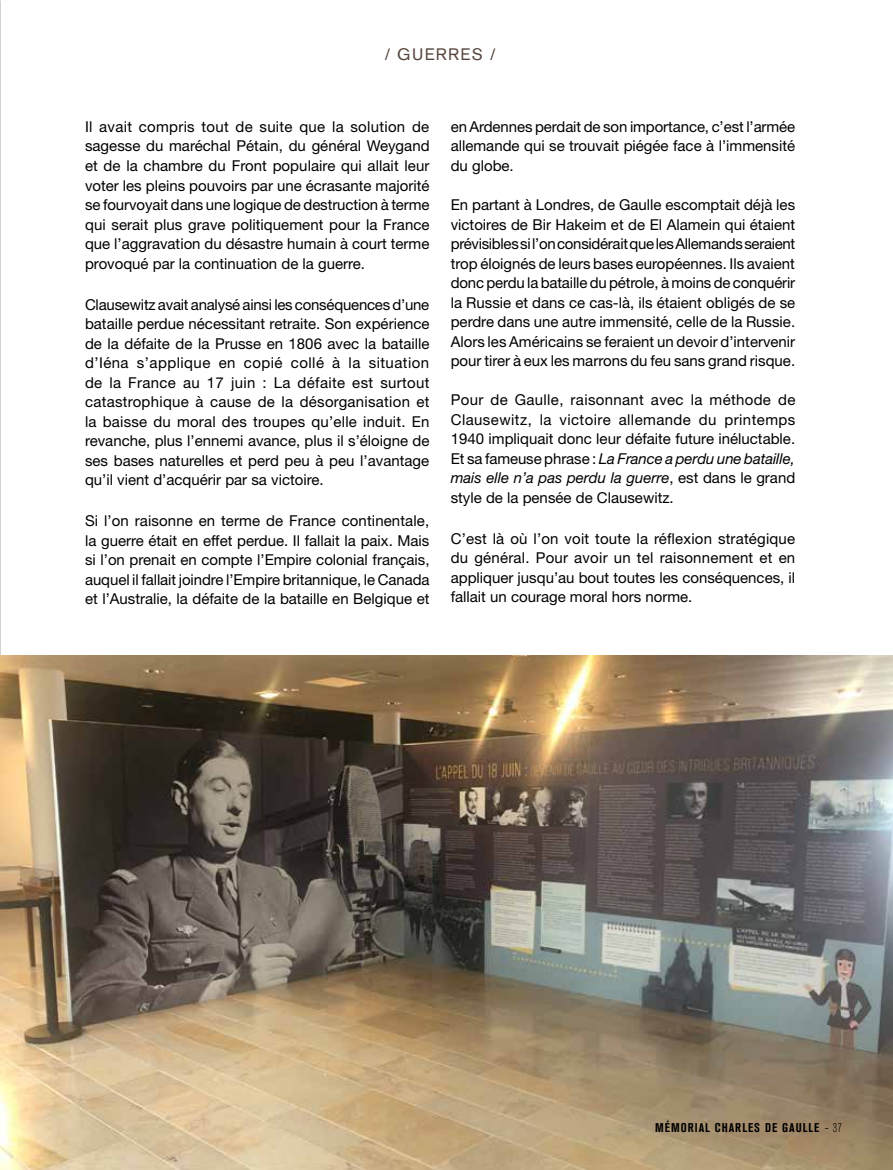
<style>
.page{position:relative;width:893px;height:1170px;background:#fff}
.page>*{position:absolute;margin:0;border:0;box-sizing:border-box;transform-origin:0 0}
.t1{font:16.5px "Akzidenz Grotesk BQ";letter-spacing:.08em;color:#56453d}
.t2{font:15px/19.5px "Helvetica Neue LT Std";color:#000;text-align:justify}
.t3{font:700 condensed 12.6px "Akzidenz Grotesk BQ";letter-spacing:.08em;color:#000}
.s1{font-style:italic}
.s2{font-family:"Helvetica Neue LT Std";font-weight:300;font-stretch:normal}
.s3{font-weight:300}
.s4{font-weight:400}
</style>
<div class="page">
<img style="left:0;top:655px;width:893px;height:514px">
<p class="t1" style="left:385px;top:44px;width:112px">/ GUERRES /</p>
<p class="t2" style="left:85px;top:117px;width:346px">Il avait compris tout de suite que la solution de sagesse du maréchal Pétain, du général Weygand et de la chambre du Front populaire qui allait leur voter les pleins pouvoirs par une écrasante majorité se fourvoyait dans une logique de destruction à terme qui serait plus grave politiquement pour la France que l’aggravation du désastre humain à court terme provoqué par la continuation de la guerre.</p>
<p class="t2" style="left:85px;top:294px;width:346px">Clausewitz avait analysé ainsi les conséquences d’une bataille perdue nécessitant retraite. Son expérience de la défaite de la Prusse en 1806 avec la bataille d’Iéna s’applique en copié collé à la situation de la France au 17 juin : La défaite est surtout catastrophique à cause de la désorganisation et la baisse du moral des troupes qu’elle induit. En revanche, plus l’ennemi avance, plus il s’éloigne de ses bases naturelles et perd peu à peu l’avantage qu’il vient d’acquérir par sa victoire.</p>
<p class="t2" style="left:85px;top:511px;width:346px">Si l’on raisonne en terme de France continentale, la guerre était en effet perdue. Il fallait la paix. Mais si l’on prenait en compte l’Empire colonial français, auquel il fallait joindre l’Empire britannique, le Canada et l’Australie, la défaite de la bataille en Belgique et</p>
<p class="t2" style="left:451px;top:117px;width:346px">en Ardennes perdait de son importance, c’est l’armée allemande qui se trouvait piégée face à l’immensité du globe.</p>
<p class="t2" style="left:451px;top:195px;width:346px">En partant à Londres, de Gaulle escomptait déjà les victoires de Bir Hakeim et de El Alamein qui étaient prévisibles si l’on considérait que les Allemands seraient trop éloignés de leurs bases européennes. Ils avaient donc perdu la bataille du pétrole, à moins de conquérir la Russie et dans ce cas-là, ils étaient obligés de se perdre dans une autre immensité, celle de la Russie.<br>Alors les Américains se feraient un devoir d’intervenir pour tirer à eux les marrons du feu sans grand risque.</p>
<p class="t2" style="left:451px;top:390px;width:346px">Pour de Gaulle, raisonnant avec la méthode de Clausewitz, la victoire allemande du printemps 1940 impliquait donc leur défaite future inéluctable.<br>Et sa fameuse phrase : <span class="s1">La France a perdu une bataille, mais elle n’a pas perdu la guerre</span>, est dans le grand style de la pensée de Clausewitz.</p>
<p class="t2" style="left:451px;top:528px;width:346px">C’est là où l’on voit toute la réflexion stratégique du général. Pour avoir un tel raisonnement et en appliquer jusqu’au bout toutes les conséquences, il fallait un courage moral hors norme.</p>
<p class="t3" style="left:655px;top:1120px;width:188px">MÉMORIAL CHARLES DE GAULLE <span class="s2">-</span> <span class="s3">37</span></p>
<p class="t3" style="left:709px;top:1120px;width:88px">GUER ES <span class="s4">- DE GA</span></p>
</div>
